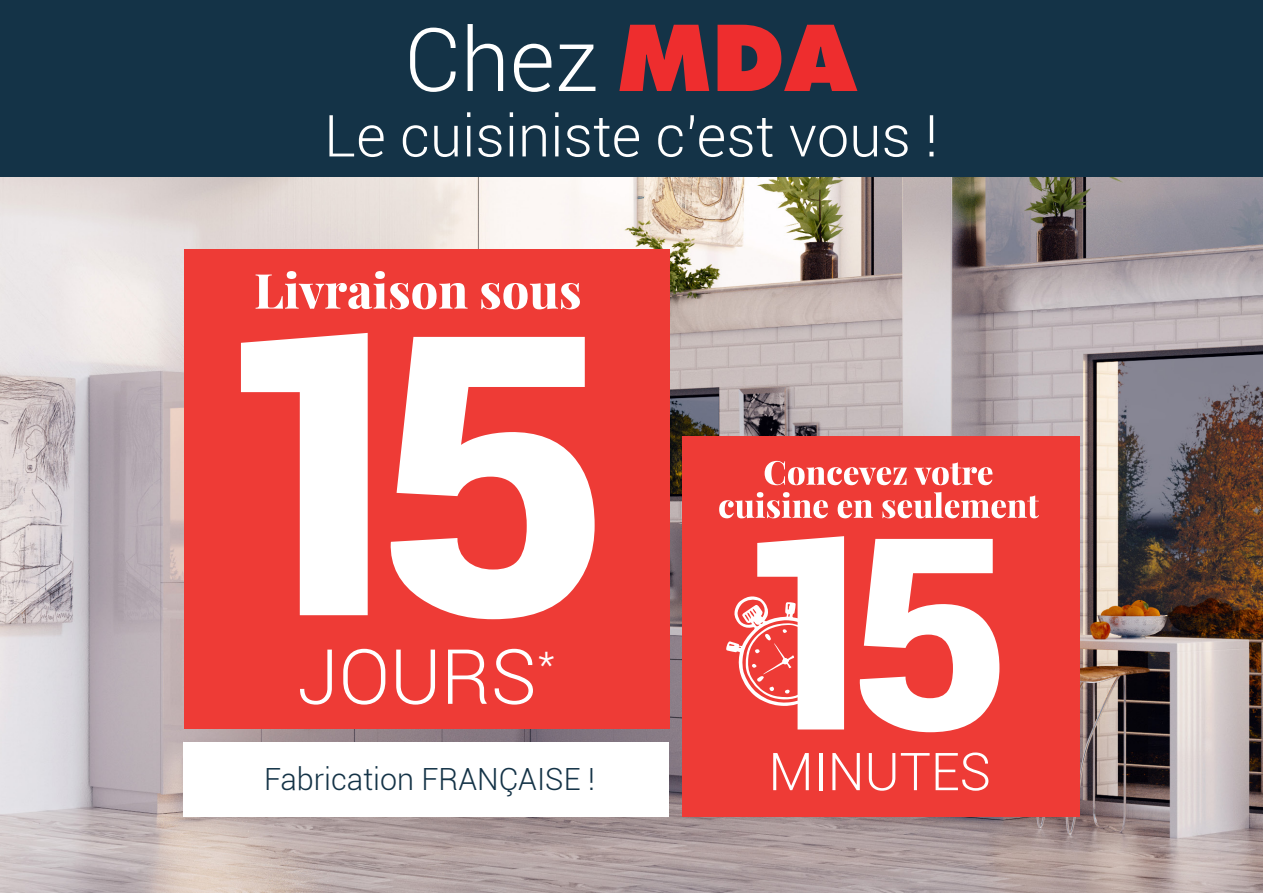
<style>
.page{position:relative;width:1263px;height:893px;background:#fff}
.page>*{position:absolute;margin:0;border:0;box-sizing:border-box;transform-origin:0 0}
.t1{font:300 87.9px "Roboto";color:#fff}
.t2{font:300 76.35px "Roboto";color:#fff}
.t3{font:300 57.9px "Roboto";color:#fff}
.t4{font:300 52.2px "Roboto";color:#fff}
.t5{font:300 30.6px "Roboto";color:#143347}
.s1{font-family:"Futura Std";font-weight:800;color:#ee2d2e}
</style>
<div class="page">
<img style="left:0;top:176px;width:1263px;height:717px">
<div style="left:682px;top:436px;width:397px;height:380px;background:#ee3b36"></div>
<div style="left:184px;top:250px;width:485px;height:479px;background:#ee3b36"></div>
<svg style="left:859px;top:539px;width:140px;height:193px"></svg>
<svg style="left:241px;top:333px;width:127px;height:282px"></svg>
<svg style="left:390px;top:337px;width:205px;height:282px;fill:#fff"></svg>
<svg style="left:765px;top:461px;width:142px;height:24px"></svg>
<svg style="left:914px;top:462px;width:78px;height:23px"></svg>
<svg style="left:719px;top:492px;width:109px;height:26px"></svg>
<svg style="left:838px;top:500px;width:35px;height:18px"></svg>
<svg style="left:882px;top:492px;width:157px;height:26px"></svg>
<svg style="left:256px;top:271px;width:212px;height:38px"></svg>
<svg style="left:481px;top:283px;width:99px;height:26px"></svg>
<svg style="left:726px;top:536px;width:118px;height:193px"></svg>
<div style="left:183px;top:742px;width:486px;height:74px;background:#fff"></div>
<div style="left:0;top:0;width:1263px;height:176px;background:#143347"></div>
<h1 class="t1" style="left:404px;top:-1px;width:454px">Chez <span class="s1">MDA</span></h1>
<p class="t3" style="left:324px;top:96px;width:615px">Le cuisiniste c’est vous !</p>
<h2 class="t2" style="left:297px;top:624px;width:260px">JOURS<sup>*</sup></h2>
<p class="t5" style="left:264px;top:758px;width:332px">Fabrication FRANÇAISE !</p>
<p class="t4" style="left:768px;top:735px;width:224px">MINUTES</p>
</div>
